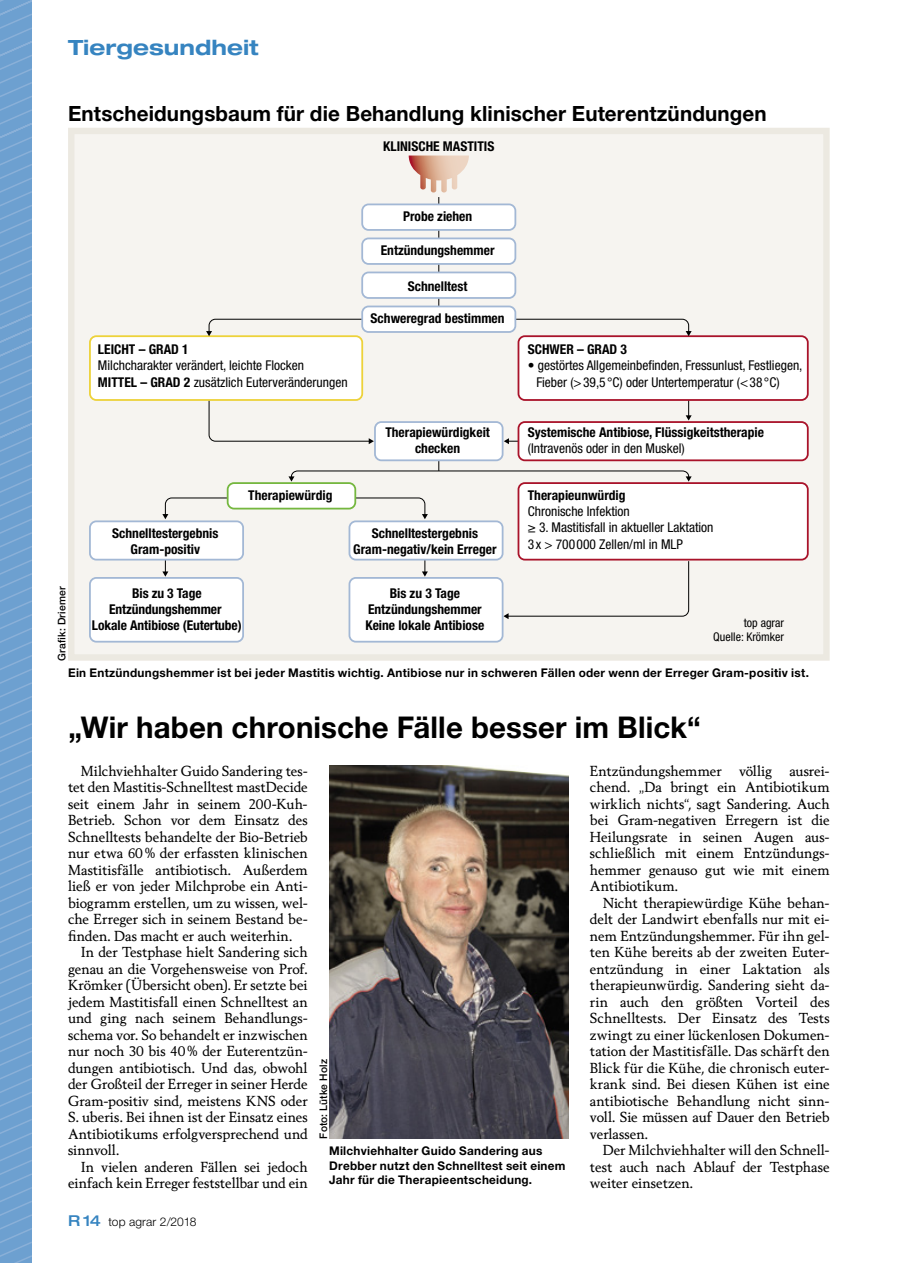
<style>
.page{position:relative;width:902px;height:1263px;background:#fff}
.page>*{position:absolute;margin:0;border:0;box-sizing:border-box;transform-origin:0 0}
.Titel_Kasten{font:700 30px "Helvetica Neue LT Pro";letter-spacing:.005em;color:#000}
.Tab_Titel{font:700 21px "Helvetica Neue LT Pro";letter-spacing:.005em;color:#000}
.t1{font:700 expanded 21px "Helvetica Neue LT Pro";color:#3684c0}
.Bodytext{font:13.95px/16.5px "Berling Nova Text Pro";color:#000;text-align:justify}
.t2{font:700 condensed 13.5px/16.2px "Helvetica Neue LT Pro";color:#000;text-align:center}
.t3{font:condensed 13.5px/16.2px "Helvetica Neue LT Pro";color:#000}
.BU{font:700 12px/14.4px "Helvetica Neue LT Pro";letter-spacing:.025em;color:#000}
.t4{font:condensed 12px/14.4px "Helvetica Neue LT Pro";color:#000;text-align:right}
.t5{font:300 12px "Helvetica Neue LT Pro";letter-spacing:.01em;color:#000}
.Bildnachweis{font:500 10.5px "Helvetica Neue LT Pro";letter-spacing:.02em;color:#000}
.s1{font-weight:700}
.s2{font-weight:400}
.s3{font-weight:500;font-stretch:expanded;font-size:15px;color:#3684c0}
</style>
<div class="page">
<svg style="left:0;top:0;width:32px;height:1263px;background:#70a1d0"></svg>
<img style="left:329px;top:765px;width:239px;height:373px">
<div style="left:71px;top:131px;width:755px;height:526px;background:#f6f4f0"></div>
<svg style="left:208px;top:401px;width:166px;height:43px"></svg>
<svg style="left:503px;top:560px;width:186px;height:59px"></svg>
<hr style="left:508px;top:441px;width:180px;height:1px;background:#000">
<svg style="left:503px;top:438px;width:6px;height:6px"></svg>
<svg style="left:685px;top:401px;width:6px;height:19px"></svg>
<svg style="left:162px;top:560px;width:6px;height:17px"></svg>
<svg style="left:422px;top:560px;width:6px;height:17px"></svg>
<div style="left:518px;top:422px;width:289px;height:38px;background:#fff;border-radius:6px"></div>
<div style="left:517px;top:421px;width:291px;height:40px;border:2px solid #a9132a;border-radius:6px"></div>
<svg style="left:162px;top:497px;width:266px;height:22px"></svg>
<svg style="left:288px;top:460px;width:403px;height:22px"></svg>
<div style="left:518px;top:483px;width:289px;height:77px;background:#fff;border-radius:6px"></div>
<div style="left:517px;top:482px;width:291px;height:78px;border:2px solid #a9132a;border-radius:6px"></div>
<div style="left:228px;top:483px;width:127px;height:26px;background:#fff;border-radius:6px"></div>
<div style="left:227px;top:482px;width:129px;height:27px;border:2px solid #75b73f;border-radius:6px"></div>
<div style="left:90px;top:521px;width:153px;height:39px;background:#fff;border-radius:6px"></div>
<div style="left:89px;top:520px;width:155px;height:40px;border:2px solid #a3b8d5;border-radius:6px"></div>
<div style="left:349px;top:521px;width:153px;height:39px;background:#fff;border-radius:6px"></div>
<div style="left:348px;top:520px;width:155px;height:40px;border:2px solid #a3b8d5;border-radius:6px"></div>
<div style="left:90px;top:578px;width:153px;height:64px;background:#fff;border-radius:6px"></div>
<div style="left:89px;top:577px;width:155px;height:66px;border:2px solid #a3b8d5;border-radius:6px"></div>
<div style="left:349px;top:578px;width:153px;height:64px;background:#fff;border-radius:6px"></div>
<div style="left:348px;top:577px;width:155px;height:66px;border:2px solid #a3b8d5;border-radius:6px"></div>
<div style="left:375px;top:422px;width:127px;height:38px;background:#fff;border-radius:6px"></div>
<div style="left:374px;top:421px;width:129px;height:40px;border:2px solid #a3b8d5;border-radius:6px"></div>
<div style="left:518px;top:336px;width:289px;height:64px;background:#fff;border-radius:6px"></div>
<div style="left:517px;top:335px;width:291px;height:66px;border:2px solid #a9132a;border-radius:6px"></div>
<div style="left:90px;top:336px;width:272px;height:64px;background:#fff;border-radius:6px"></div>
<div style="left:89px;top:335px;width:274px;height:66px;border:2px solid #edd23a;border-radius:6px"></div>
<svg style="left:408px;top:156px;width:61px;height:36px"></svg>
<hr style="left:438px;top:197px;width:1px;height:119px;background:#000">
<svg style="left:206px;top:315px;width:485px;height:21px"></svg>
<div style="left:362px;top:204px;width:153px;height:26px;background:#fff;border-radius:6px"></div>
<div style="left:361px;top:203px;width:155px;height:28px;border:2px solid #a3b8d5;border-radius:6px"></div>
<div style="left:362px;top:238px;width:153px;height:26px;background:#fff;border-radius:6px"></div>
<div style="left:361px;top:238px;width:155px;height:27px;border:2px solid #a3b8d5;border-radius:6px"></div>
<div style="left:362px;top:272px;width:153px;height:26px;background:#fff;border-radius:6px"></div>
<div style="left:361px;top:272px;width:155px;height:27px;border:2px solid #a3b8d5;border-radius:6px"></div>
<div style="left:362px;top:306px;width:153px;height:26px;background:#fff;border-radius:6px"></div>
<div style="left:361px;top:306px;width:155px;height:27px;border:2px solid #a3b8d5;border-radius:6px"></div>
<div style="left:68px;top:128px;width:761px;height:533px;border:6px solid #ece9e1"></div>
<p class="t1" style="left:68px;top:34px;width:192px">Tiergesundheit</p>
<p class="Tab_Titel" style="left:68px;top:101px;width:700px">Entscheidungsbaum für die Behandlung klinischer Euterentzündungen</p>
<p class="t2" style="left:383px;top:138px;width:113px">KLINISCHE MASTITIS</p>
<p class="t2" style="left:403px;top:208px;width:71px">Probe ziehen</p>
<p class="t2" style="left:381px;top:242px;width:115px">Entzündungshemmer</p>
<p class="t2" style="left:408px;top:278px;width:61px">Schnelltest</p>
<p class="t2" style="left:370px;top:310px;width:135px">Schweregrad bestimmen</p>
<p class="t3" style="left:98px;top:341px;width:251px"><span class="s1">LEICHT – GRAD 1<br></span>Milchcharakter verändert, leichte Flocken<br><span class="s1">MITTEL – GRAD 2</span> zusätzlich Euterveränderungen</p>
<p class="t2" style="left:527px;top:341px;width:101px">SCHWER – GRAD 3</p>
<p class="t3" style="left:536px;top:357px;width:267px;text-indent:-9px">• gestörtes Allgemeinbefinden, Fressunlust, Festliegen,<br>Fieber (&gt;39,5°C) oder Untertemperatur (&lt;38°C)</p>
<p class="Bildnachweis" style="left:55px;top:661px;width:76px;rotate:-90deg">Grafik: Driemer</p>
<p class="t2" style="left:248px;top:487px;width:86px">Therapiewürdig</p>
<p class="t2" style="left:385px;top:424px;width:106px">Therapiewürdigkeit checken</p>
<p class="t2" style="left:112px;top:525px;width:108px">Schnelltestergebnis<br>Gram-positiv</p>
<p class="t2" style="left:353px;top:525px;width:145px">Schnelltestergebnis<br>Gram-negativ/kein Erreger</p>
<p class="t2" style="left:92px;top:585px;width:151px">Bis zu 3 Tage<br>Entzündungshemmer<br>Lokale Antibiose (Eutertube)</p>
<p class="t2" style="left:365px;top:585px;width:120px">Bis zu 3 Tage<br>Entzündungshemmer<br>Keine lokale Antibiose</p>
<p class="t2" style="left:527px;top:424px;width:238px;text-align:left">Systemische Antibiose, Flüssigkeitstherapie <span class="s2">(Intravenös oder in den Muskel)</span></p>
<p class="t3" style="left:527px;top:487px;width:187px"><span class="s1">Therapieunwürdig<br></span>Chronische Infektion<br>≥ 3. Mastitisfall in aktueller Laktation<br>3x &gt; 700000 Zellen/ml in MLP</p>
<p class="t4" style="left:713px;top:615px;width:72px">top agrar<br>Quelle: Krömker</p>
<p class="BU" style="left:68px;top:665px;width:742px">Ein Entzündungshemmer ist bei jeder Mastitis wichtig. Antibiose nur in schweren Fällen oder wenn der Erreger Gram-positiv ist.</p>
<p class="Titel_Kasten" style="left:68px;top:708px;width:633px">„Wir haben chronische Fälle besser im Blick“</p>
<p class="Bodytext" style="left:68px;top:762px;width:241px;text-indent:13px">Milchviehhalter Guido Sandering tes&shy;tet den Mastitis-Schnelltest mastDecide seit einem Jahr in seinem 200-Kuh-Betrieb. Schon vor dem Einsatz des Schnelltests behandelte der Bio-Betrieb nur etwa 60% der erfassten klinischen Mastitisfälle antibiotisch. Außerdem ließ er von jeder Milchprobe ein Anti&shy;biogramm erstellen, um zu wissen, wel&shy;che Erreger sich in seinem Bestand be&shy;finden. Das macht er auch weiterhin.</p>
<p class="Bodytext" style="left:68px;top:943px;width:241px;text-indent:13px">In der Testphase hielt Sandering sich genau an die Vorgehensweise von Prof.<br>Krömker (Übersicht oben). Er setzte bei jedem Mastitisfall einen Schnelltest an und ging nach seinem Behandlungs&shy;schema vor. So behandelt er inzwischen nur noch 30 bis 40% der Euterentzün&shy;dungen antibiotisch. Und das, obwohl der Großteil der Erreger in seiner Herde Gram-positiv sind, meistens KNS oder S. uberis. Bei ihnen ist der Einsatz eines Antibiotikums erfolgversprechend und sinnvoll.</p>
<p class="Bodytext" style="left:68px;top:1158px;width:241px;text-align:right">In vielen anderen Fällen sei jedoch einfach kein Erreger feststellbar und ein</p>
<p class="t5" style="left:68px;top:1214px;width:130px"><span class="s3">R 14</span> top agrar 2/2018</p>
<p class="Bildnachweis" style="left:317px;top:1139px;width:81px;rotate:-90deg">Foto: Lütke Holz</p>
<p class="BU" style="left:329px;top:1143px;width:238px">Milchviehhalter Guido Sandering aus<br>Drebber nutzt den Schnelltest seit einem<br>Jahr für die Therapieentscheidung.</p>
<p class="Bodytext" style="left:590px;top:762px;width:241px">Entzündungshemmer völlig ausrei&shy;chend. „Da bringt ein Antibiotikum wirklich nichts“, sagt Sandering. Auch bei Gram-negativen Erregern ist die Heilungsrate in seinen Augen aus&shy;schließlich mit einem Entzündungs&shy;hemmer genauso gut wie mit einem Antibiotikum.</p>
<p class="Bodytext" style="left:590px;top:894px;width:241px;text-indent:13px">Nicht therapiewürdige Kühe behan&shy;delt der Landwirt ebenfalls nur mit ei&shy;nem Entzündungshemmer. Für ihn gel&shy;ten Kühe bereits ab der zweiten Euter&shy;entzündung in einer Laktation als therapieunwürdig. Sandering sieht da&shy;rin auch den größten Vorteil des Schnelltests. Der Einsatz des Tests zwingt zu einer lückenlosen Dokumen&shy;tation der Mastitisfälle. Das schärft den Blick für die Kühe, die chronisch euter&shy;krank sind. Bei diesen Kühen ist eine antibiotische Behandlung nicht sinn&shy;voll. Sie müssen auf Dauer den Betrieb verlassen.</p>
<p class="Bodytext" style="left:590px;top:1141px;width:241px;text-indent:13px">Der Milchviehhalter will den Schnell&shy;test auch nach Ablauf der Testphase weiter einsetzen.</p>
</div>
